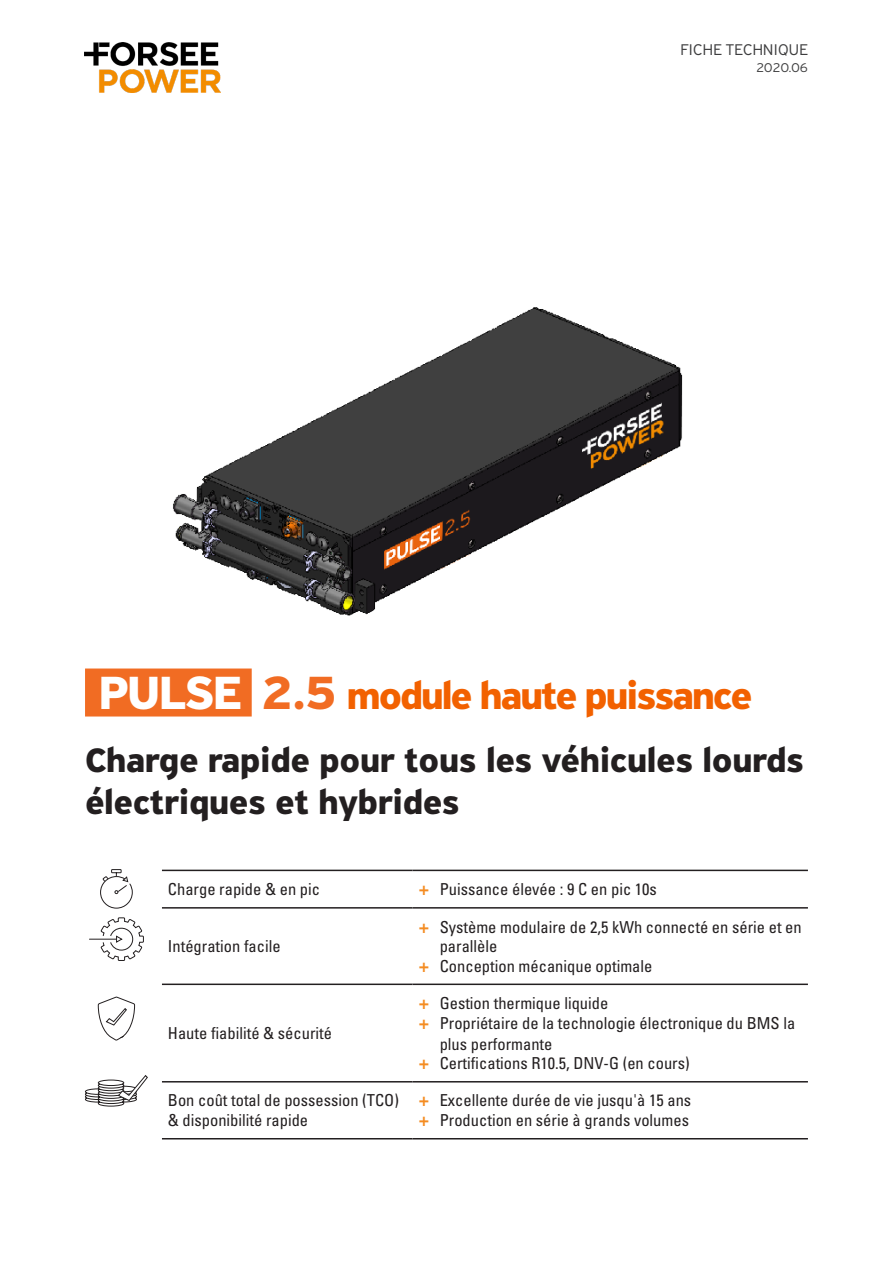
<style>
.page{position:relative;width:893px;height:1263px;background:#fff}
.page>*{position:absolute;margin:0;border:0;box-sizing:border-box;transform-origin:0 0}
.t1{font:700 40.5px "PF Highway Sans Pro";letter-spacing:-.05em;color:#f26100}
.t2{font:700 36px/42px "PF Highway Sans Pro";letter-spacing:-.01em;color:#231f20}
.t3{font:condensed 16.5px/19.5px "Univers LT Std";color:#231f20}
.t4{font:300 16.5px "PF Highway Sans Pro";letter-spacing:.02em;color:#3e3e3f}
.t5{font:300 13.5px "PF Highway Sans Pro";color:#3e3e3f}
.s1{font-size:49.5px;color:#fff}
.s2{font-size:49.5px;color:#f16c23}
</style>
<div class="page">
<div style="left:85px;top:668px;width:167px;height:48px;background:#f16c23"></div>
<img style="left:85px;top:42px;width:136px;height:51px">
<hr style="left:162px;top:907px;width:250px;height:1px;background:#231f20">
<hr style="left:412px;top:907px;width:396px;height:1px;background:#231f20">
<hr style="left:162px;top:983px;width:250px;height:2px;background:#231f20">
<hr style="left:412px;top:983px;width:396px;height:2px;background:#231f20">
<hr style="left:162px;top:1081px;width:250px;height:1px;background:#231f20">
<hr style="left:412px;top:1081px;width:396px;height:1px;background:#231f20">
<hr style="left:162px;top:1138px;width:250px;height:1px;background:#231f20">
<hr style="left:412px;top:1138px;width:396px;height:1px;background:#231f20">
<hr style="left:162px;top:870px;width:250px;height:1px;background:#231f20">
<hr style="left:412px;top:870px;width:396px;height:1px;background:#231f20">
<svg style="left:85px;top:1075px;width:63px;height:32px"></svg>
<svg style="left:89px;top:917px;width:55px;height:44px"></svg>
<svg style="left:100px;top:869px;width:33px;height:40px"></svg>
<svg style="left:98px;top:996px;width:37px;height:45px"></svg>
<img style="left:173px;top:307px;width:510px;height:309px">
<p class="t4" style="left:680px;top:40px;width:129px">FICHE TECHNIQUE</p>
<p class="t5" style="left:756px;top:59px;width:53px">2020.06</p>
<p class="t1" style="left:99px;top:672px;width:655px"><span class="s1">PULSE</span> <span class="s2">2.5</span> module haute puissance</p>
<p class="t2" style="left:85px;top:740px;width:720px">Charge rapide pour tous les véhicules lourds électriques et hybrides</p>
<p class="t3" style="left:168px;top:879px;width:154px">Charge rapide &amp; en pic</p>
<p class="t3" style="left:440px;top:879px;width:219px">Puissance élevée : 9 C en pic 10s</p>
<p class="t3" style="left:168px;top:936px;width:114px">Intégration facile</p>
<p class="t3" style="left:168px;top:1023px;width:166px">Haute fiabilité &amp; sécurité</p>
<p class="t3" style="left:440px;top:917px;width:363px">Système modulaire de 2,5 kWh connecté en série et en parallèle</p>
<p class="t3" style="left:440px;top:956px;width:214px">Conception mécanique optimale</p>
<p class="t3" style="left:440px;top:993px;width:170px">Gestion thermique liquide</p>
<p class="t3" style="left:440px;top:1012px;width:357px;line-height:21px">Propriétaire de la technologie électronique du BMS la plus performante</p>
<p class="t3" style="left:440px;top:1053px;width:251px">Certifications R10.5, DNV-G (en cours)</p>
<p class="t3" style="left:168px;top:1091px;width:232px">Bon coût total de possession (TCO) &amp; disponibilité rapide</p>
<p class="t3" style="left:440px;top:1091px;width:253px">Excellente durée de vie jusqu'à 15 ans</p>
<p class="t3" style="left:440px;top:1110px;width:251px">Production en série à grands volumes</p>
</div>
